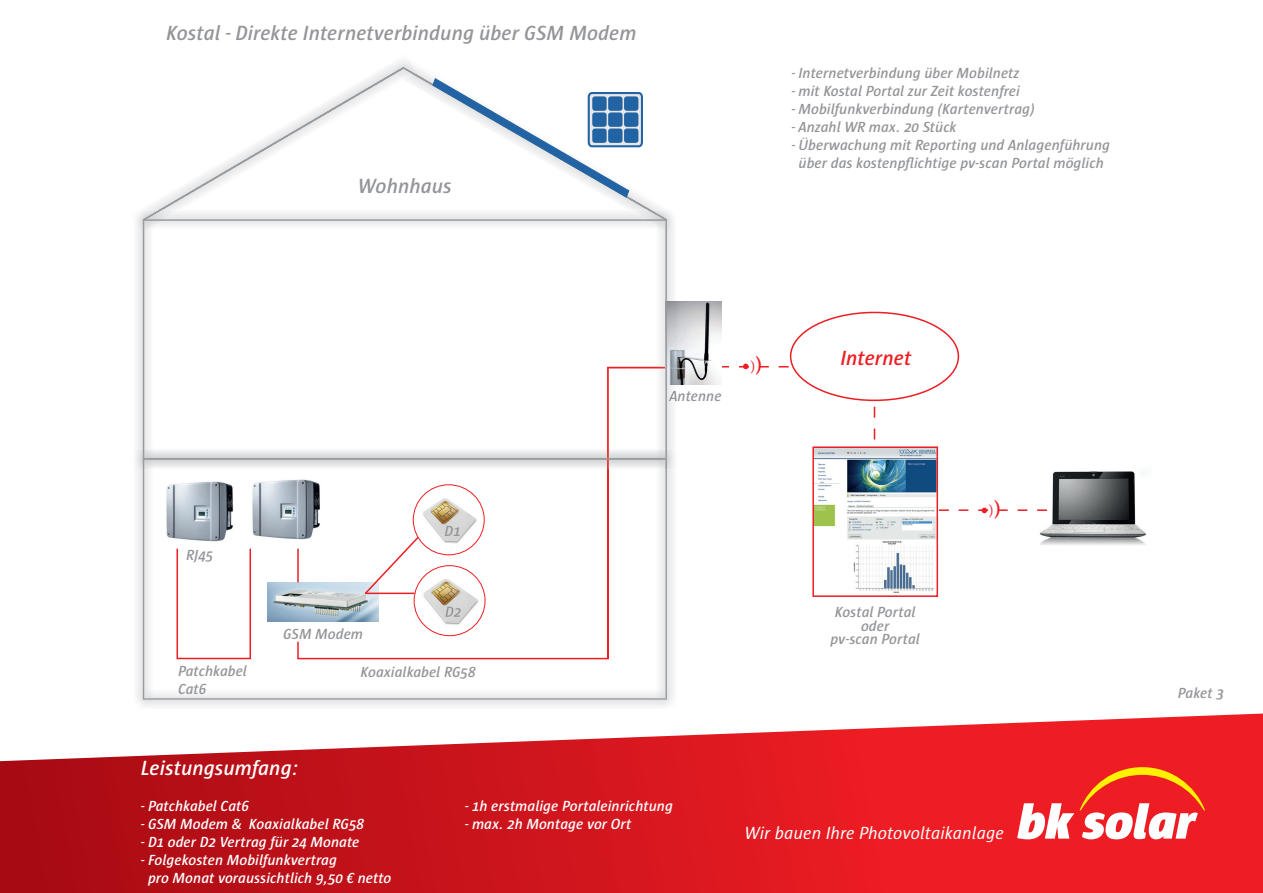
<style>
.page{position:relative;width:1263px;height:893px;background:#fff}
.page>*{position:absolute;margin:0;border:0;box-sizing:border-box;transform-origin:0 0}
.t1{font:italic 600 21px "Sun";color:#939598}
.t2{font:italic 600 21px "Sun";color:#fff}
.t3{font:italic 600 21px "Sun";color:#ee1d23}
.t4{font:21px "Minion Pro";color:#ee1d23}
.t5{font:italic 18px "Sun";color:#fff}
.t6{font:italic 600 15px/18px "Sun";color:#939598;text-align:center}
.t7{font:italic 600 15px/18px "Sun";color:#fff}
.s1{font-size:15px}
.s2{font-weight:700}
</style>
<div class="page">
<img style="left:137px;top:222px;width:540px;height:484px">
<svg style="left:143px;top:469px;width:524px;height:231px"></svg>
<hr style="left:297px;top:658px;width:311px;height:1px;background:#ee1d23">
<svg style="left:722px;top:366px;width:67px;height:1px"></svg>
<hr style="left:607px;top:367px;width:1px;height:292px;background:#ee1d23">
<img style="left:1040px;top:471px;width:106px;height:74px">
<svg style="left:939px;top:509px;width:108px;height:2px"></svg>
<div style="left:790px;top:312px;width:169px;height:89px;border:2px solid #ee1d23;border-radius:50%"></div>
<svg style="left:874px;top:407px;width:1px;height:32px"></svg>
<img style="left:251px;top:477px;width:69px;height:63px">
<img style="left:667px;top:302px;width:55px;height:82px">
<img style="left:418px;top:498px;width:60px;height:46px">
<img style="left:268px;top:582px;width:110px;height:40px">
<img style="left:135px;top:448px;width:542px;height:21px">
<img style="left:143px;top:459px;width:524px;height:10px">
<img style="left:628px;top:211px;width:49px;height:22px">
<svg style="left:147px;top:67px;width:520px;height:152px"></svg>
<img style="left:136px;top:210px;width:46px;height:23px">
<img style="left:143px;top:210px;width:19px;height:9px">
<img style="left:607px;top:368px;width:1px;height:101px">
<img style="left:607px;top:367px;width:57px;height:1px">
<svg style="left:669px;top:391px;width:8px;height:10px"></svg>
<div style="left:143px;top:219px;width:524px;height:240px;border:2px solid #999b9e"></div>
<svg style="left:363px;top:535px;width:57px;height:60px"></svg>
<hr style="left:365px;top:593px;width:49px;height:1px;background:#ee1d23">
<svg style="left:0;top:713px;width:1263px;height:180px;background:#da373d"></svg>
<svg style="left:1017px;top:767px;width:188px;height:72px"></svg>
<img style="left:815px;top:449px;width:120px;height:144px">
<div style="left:812px;top:446px;width:126px;height:151px;border:2px solid #ee1d23"></div>
<img style="left:165px;top:479px;width:69px;height:63px">
<div style="left:413px;top:484px;width:72px;height:71px;border:1px solid #ee1d23;border-radius:50%"></div>
<div style="left:414px;top:565px;width:71px;height:71px;border:1px solid #ee1d23;border-radius:50%"></div>
<hr style="left:177px;top:549px;width:1px;height:110px;background:#ee1d23">
<hr style="left:250px;top:549px;width:1px;height:109px;background:#ee1d23">
<hr style="left:177px;top:658px;width:74px;height:1px;background:#ee1d23">
<svg style="left:297px;top:642px;width:2px;height:16px"></svg>
<hr style="left:297px;top:549px;width:2px;height:33px;background:#ee1d23">
<h1 class="t1" style="left:166px;top:22px;width:472px">Kostal - Direkte Internetverbindung über GSM Modem</h1>
<h1 class="t1" style="left:358px;top:175px;width:95px">Wohnhaus</h1>
<p class="t6" style="left:791px;top:64px;width:230px">- Internetverbindung über Mobilnetz</p>
<p class="t6" style="left:791px;top:82px;width:230px">- mit Kostal Portal zur Zeit kostenfrei</p>
<p class="t6" style="left:791px;top:100px;width:245px">- Mobilfunkverbindung (Kartenvertrag)</p>
<p class="t6" style="left:791px;top:118px;width:167px">- Anzahl WR max. 20 Stück</p>
<p class="t6" style="left:791px;top:136px;width:320px">- Überwachung mit Reporting und Anlagenführung über das kostenpflichtige pv-scan Portal möglich</p>
<p class="t6" style="left:669px;top:387px;width:54px">Antenne</p>
<h1 class="t4" style="left:742px;top:350px;width:22px">•<span class="s1">)</span><span class="s2">)</span></h1>
<h1 class="t3" style="left:840px;top:346px;width:73px">Internet</h1>
<p class="t6" style="left:186px;top:546px;width:29px">RJ45</p>
<p class="t6" style="left:178px;top:662px;width:71px;text-align:left">Patchkabel<br>Cat6</p>
<p class="t6" style="left:283px;top:625px;width:82px">GSM Modem</p>
<p class="t6" style="left:445px;top:522px;width:18px">D1</p>
<p class="t6" style="left:361px;top:663px;width:117px">Koaxialkabel RG58</p>
<h1 class="t2" style="left:141px;top:756px;width:159px">Leistungsumfang:</h1>
<p class="t7" style="left:141px;top:797px;width:110px">- Patchkabel Cat6</p>
<p class="t7" style="left:465px;top:797px;width:209px">- 1h erstmalige Portaleinrichtung</p>
<p class="t7" style="left:141px;top:815px;width:225px">- GSM Modem &amp; Koaxialkabel RG58</p>
<p class="t7" style="left:465px;top:815px;width:168px">- max. 2h Montage vor Ort</p>
<p class="t7" style="left:141px;top:833px;width:220px">- D1 oder D2 Vertrag für 24 Monate</p>
<p class="t7" style="left:148px;top:851px;width:245px;text-indent:-7px">- Folgekosten Mobilfunkvertrag<br>pro Monat voraussichtlich 9,50 € netto</p>
<p class="t6" style="left:830px;top:605px;width:91px;line-height:13.5px">Kostal Portal oder<br>pv-scan Portal</p>
<h1 class="t4" style="left:980px;top:494px;width:22px">•<span class="s1">)</span><span class="s2">)</span></h1>
<p class="t5" style="left:744px;top:824px;width:261px">Wir bauen Ihre Photovoltaikanlage</p>
<p class="t6" style="left:1178px;top:684px;width:47px">Paket 3</p>
</div>
